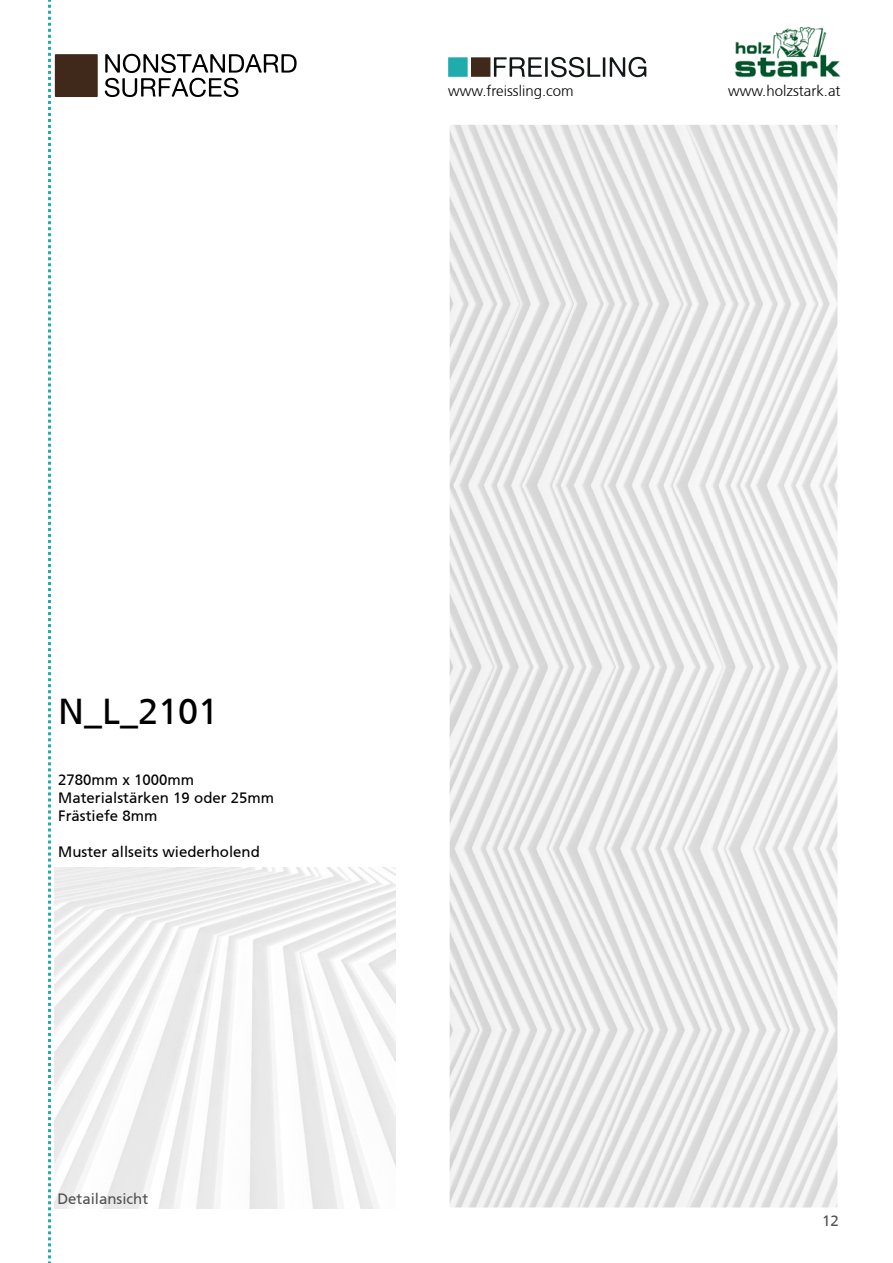
<style>
.page{position:relative;width:893px;height:1263px;background:#fff}
.page>*{position:absolute;margin:0;border:0;box-sizing:border-box;transform-origin:0 0}
.t1{font:36px "Frutiger CE";color:#000}
.t2{font:15px/18px "Frutiger CE";color:#000}
.t3{font:300 15px "Frutiger CE";color:#000}
.t4{font:15px "Frutiger CE";color:#515151}
</style>
<div class="page">
<img style="left:451px;top:126px;width:385px;height:1080px">
<div style="left:447px;top:122px;width:393px;height:1088px;border:3px solid #fff"></div>
<img style="left:54px;top:867px;width:341px;height:342px">
<svg style="left:494px;top:57px;width:152px;height:20px"></svg>
<div style="left:471px;top:57px;width:19px;height:20px;background:#40291a"></div>
<div style="left:448px;top:57px;width:20px;height:20px;background:#20abad"></div>
<svg style="left:105px;top:54px;width:192px;height:43px"></svg>
<div style="left:55px;top:54px;width:43px;height:43px;background:#40291a"></div>
<svg style="left:48px;top:0;width:3px;height:1263px"></svg>
<img style="left:734px;top:26px;width:107px;height:52px">
<p class="t3" style="left:448px;top:82px;width:127px">www.freissling.com</p>
<p class="t3" style="left:728px;top:82px;width:114px">www.holzstark.at</p>
<h1 class="t1" style="left:58px;top:690px;width:162px">N_L_2101</h1>
<p class="t2" style="left:58px;top:770px;width:217px">2780mm x 1000mm<br>Materialstärken 19 oder 25mm<br>Frästiefe 8mm</p>
<p class="t2" style="left:58px;top:842px;width:203px">Muster allseits wiederholend</p>
<p class="t4" style="left:57px;top:1190px;width:92px">Detailansicht</p>
<p class="t4" style="left:822px;top:1212px;width:18px">12</p>
</div>
